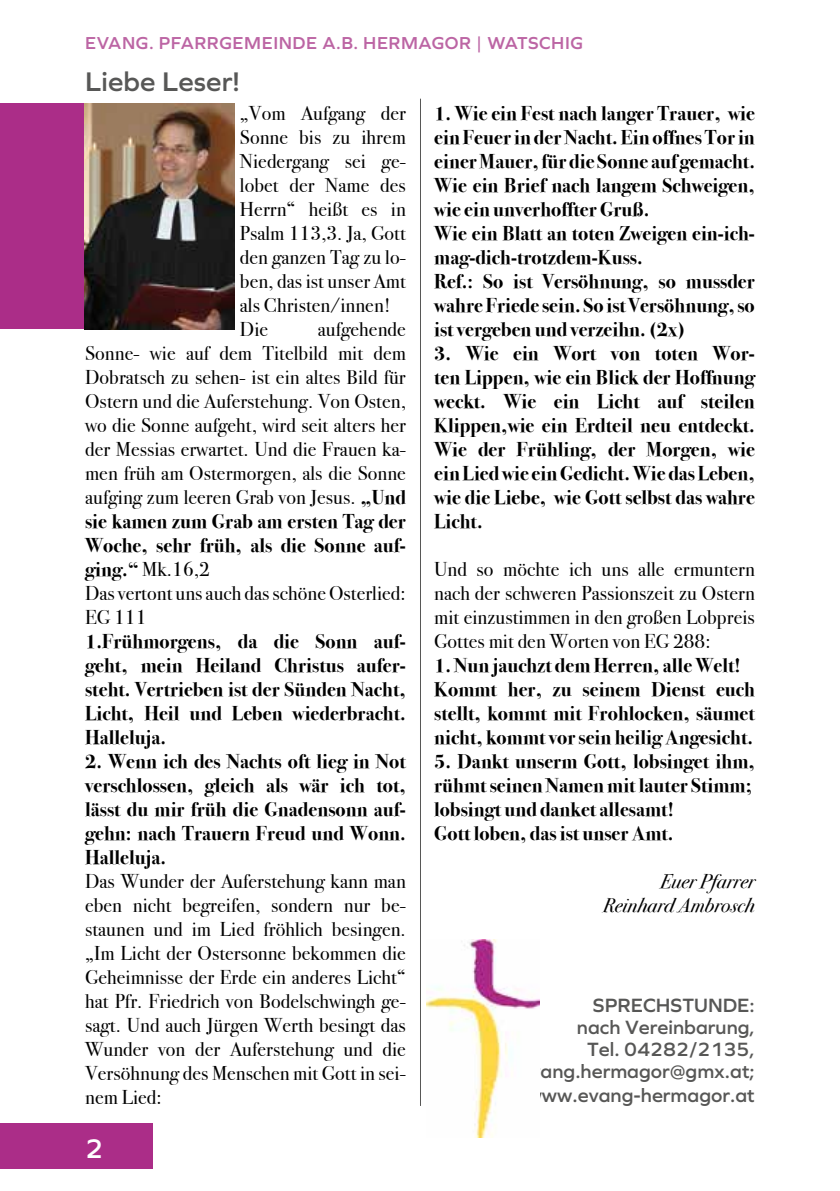
<style>
.page{position:relative;width:840px;height:1191px;background:#fff}
.page>*{position:absolute;margin:0;border:0;box-sizing:border-box;transform-origin:0 0}
.t1{font:600 28px "Graphie";letter-spacing:.005em;color:#575756}
.t2{font:600 28px "Graphie";color:#fff}
.t3{font:700 20px/24px "Bodoni Svty Two ITCTT";letter-spacing:.005em;color:#000;text-align:justify}
.t4{font:20px/24px "Bodoni Svty Two ITCTT";letter-spacing:.005em;color:#000}
.t5{font:600 20px/22px "Graphie";color:#575756;text-align:right}
.t6{font:italic 20px/24px "Bodoni Svty Two ITCTT";letter-spacing:.005em;color:#000;text-align:right}
.t7{font:600 18px "Graphie";letter-spacing:.03em;color:#bc65a4}
.s1{font-weight:700}
</style>
<div class="page">
<hr style="left:420px;top:99px;width:1px;height:1007px;background:#575756">
<div style="left:0;top:104px;width:212px;height:225px;background:#ab2d88"></div>
<div style="left:0;top:1123px;width:152px;height:45px;background:#ab2d88"></div>
<img style="left:84px;top:104px;width:150px;height:226px">
<img style="left:426px;top:939px;width:113px;height:198px">
<p class="t7" style="left:85px;top:33px;width:499px">EVANG. PFARRGEMEINDE A.B. HERMAGOR | WATSCHIG</p>
<h1 class="t1" style="left:85px;top:65px;width:156px">Liebe Leser!</h1>
<p class="t4" style="left:240px;top:99px;width:167px">„Vom Aufgang der<br>Sonne bis zu ihrem<br>Niedergang sei ge&shy;lobet der Name des<br>Herrn“ heißt es in<br>Psalm 113,3. Ja, Gott den ganzen Tag zu lo&shy;ben, das ist unser Amt als Christen/innen!<br>Die</p>
<p class="t4" style="left:85px;top:315px;width:322px;text-indent:232px">aufgehende<br>Sonne- wie auf dem Titelbild mit dem<br>Dobratsch zu sehen- ist ein altes Bild für<br>Ostern und die Auferstehung. Von Osten, wo die Sonne aufgeht, wird seit alters her der Messias erwartet. Und die Frauen ka&shy;men früh am Ostermorgen, als die Sonne aufging zum leeren Grab von Jesus. <span class="s1">„Und sie kamen zum Grab am ersten Tag der<br>Woche, sehr früh, als die Sonne auf&shy;ging.“</span> Mk.16,2<br>Das vertont uns auch das schöne Osterlied:<br>EG 111</p>
<p class="t3" style="left:85px;top:628px;width:322px">1.Frühmorgens, da die Sonn auf&shy;geht, mein Heiland Christus aufer&shy;steht. Vertrieben ist der Sünden Nacht, Licht, Heil und Leben wiederbracht.<br>Halleluja.</p>
<p class="t3" style="left:85px;top:748px;width:322px">2. Wenn ich des Nachts oft lieg in Not verschlossen, gleich als wär ich tot, lässt du mir früh die Gnadensonn auf&shy;gehn: nach Trauern Freud und Wonn.<br>Halleluja.</p>
<p class="t4" style="left:85px;top:867px;width:322px;text-align:justify">Das Wunder der Auferstehung kann man eben nicht begreifen, sondern nur be&shy;staunen und im Lied fröhlich besingen. „Im Licht der Ostersonne bekommen die Geheimnisse der Erde ein anderes Licht“ hat Pfr. Friedrich von Bodelschwingh ge&shy;sagt. Und auch Jürgen Werth besingt das Wunder von der Auferstehung und die Versöhnung des Menschen mit Gott in sei&shy;nem Lied:</p>
<h1 class="t2" style="left:85px;top:1131px;width:20px">2</h1>
<p class="t3" style="left:434px;top:100px;width:322px;text-align:left">1. Wie ein Fest nach langer Trauer, wie ein Feuer in der Nacht. Ein offnes Tor in einer Mauer, für die Sonne auf gemacht.<br>Wie ein Brief nach langem Schweigen, wie ein unverhoffter Gruß.<br>Wie ein Blatt an toten Zweigen ein-ich&shy;mag-dich-trotzdem-Kuss.<br>Ref.: So ist Versöhnung, so mussder wahre Friede sein. So ist Versöhnung, so ist vergeben und verzeihn. (2x)</p>
<p class="t3" style="left:434px;top:340px;width:322px">3. Wie ein Wort von toten Wor&shy;ten Lippen, wie ein Blick der Hoffnung weckt. Wie ein Licht auf steilen Klippen,wie ein Erdteil neu entdeckt.<br>Wie der Frühling, der Morgen, wie ein Lied wie ein Gedicht. Wie das Leben, wie die Liebe, wie Gott selbst das wahre Licht.</p>
<p class="t4" style="left:434px;top:555px;width:322px;text-align:justify">Und so möchte ich uns alle ermuntern nach der schweren Passionszeit zu Ostern mit einzustimmen in den großen Lobpreis Gottes mit den Worten von EG 288:</p>
<p class="t3" style="left:434px;top:652px;width:322px;text-align:left">1. Nun jauchzt dem Herren, alle Welt!<br>Kommt her, zu seinem Dienst euch stellt, kommt mit Frohlocken, säumet nicht, kommt vor sein heilig Angesicht.</p>
<p class="t3" style="left:434px;top:748px;width:322px;text-align:left">5. Dankt unserm Gott, lobsinget ihm, rühmt seinen Namen mit lauter Stimm; lobsingt und danket allesamt!<br>Gott loben, das ist unser Amt.</p>
<p class="t6" style="left:602px;top:868px;width:154px">Euer Pfarrer<br>Reinhard Ambrosch</p>
<p class="t5" style="left:519px;top:994px;width:236px">SPRECHSTUNDE:<br>nach Vereinbarung,<br>Tel. 04282/2135, evang.hermagor@gmx.at;</p>
<p class="t5" style="left:526px;top:1084px;width:229px">www.evang-hermagor.at</p>
</div>
